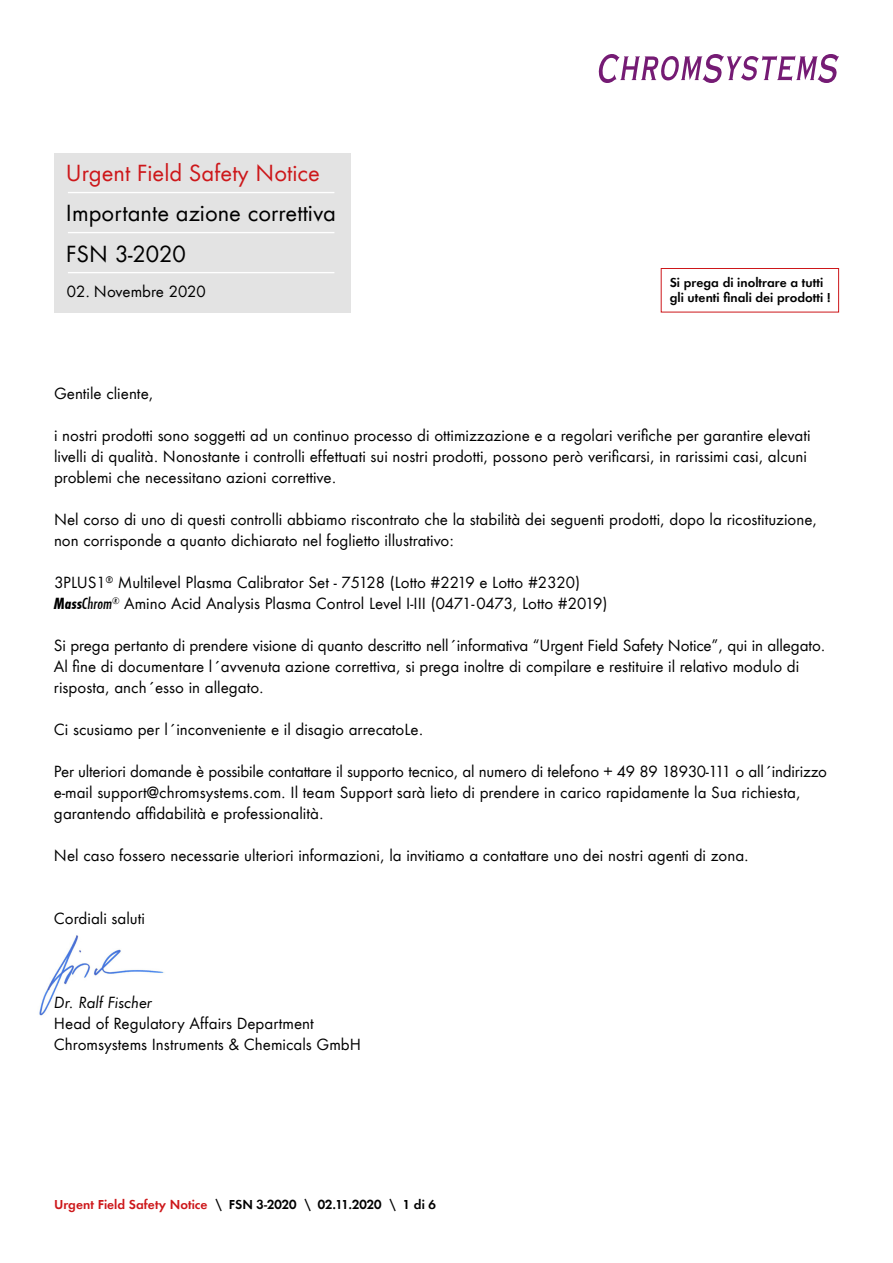
<style>
.page{position:relative;width:893px;height:1263px;background:#fff}
.page>*{position:absolute;margin:0;border:0;box-sizing:border-box;transform-origin:0 0}
.t1{font:21.6px/40.7px "Futura ND Book";color:#000}
.t2{font:21.6px "Futura ND Book";color:#cd171a}
.t3{font:15px/21px "Futura ND Book";color:#000}
.t4{font:italic 15px "Futura ND Book";color:#000}
.t5{font:12px/15px "Futura ND Demibold";color:#000}
.s1{font-family:"Futura ND Cn";font-weight:700;font-style:italic}
.s2{font-family:"Futura ND Cn";font-weight:500;font-style:italic}
.s3{color:#cd171a}
</style>
<div class="page">
<img style="left:39px;top:935px;width:125px;height:81px">
<svg style="left:599px;top:54px;width:240px;height:29px"></svg>
<div style="left:54px;top:153px;width:296px;height:160px;background:#e3e3e3"></div>
<hr style="left:68px;top:192px;width:266px;height:1px;background:#fff">
<hr style="left:68px;top:232px;width:266px;height:1px;background:#fff">
<hr style="left:68px;top:272px;width:266px;height:1px;background:#fff">
<div style="left:661px;top:268px;width:178px;height:44px;border:1px solid #cd171a"></div>
<h1 class="t2" style="left:66px;top:159px;width:256px">Urgent Field Safety Notice</h1>
<h1 class="t1" style="left:66px;top:193px;width:271px">Importante azione correttiva<br>FSN 3-2020</h1>
<p class="t3" style="left:67px;top:281px;width:140px">02. Novembre 2020</p>
<p class="t5" style="left:670px;top:275px;width:162px">Si prega di inoltrare a tutti gli utenti finali dei prodotti !</p>
<p class="t3" style="left:54px;top:383px;width:101px">Gentile cliente,</p>
<p class="t3" style="left:54px;top:425px;width:758px">i nostri prodotti sono soggetti ad un continuo processo di ottimizzazione e a regolari verifiche per garantire elevati livelli di qualità. Nonostante i controlli effettuati sui nostri prodotti, possono però verificarsi, in rarissimi casi, alcuni problemi che necessitano azioni correttive.</p>
<p class="t3" style="left:54px;top:509px;width:765px">Nel corso di uno di questi controlli abbiamo riscontrato che la stabilità dei seguenti prodotti, dopo la ricostituzione, non corrisponde a quanto dichiarato nel foglietto illustrativo:</p>
<p class="t3" style="left:54px;top:572px;width:555px">3PLUS1<sup>®</sup> Multilevel Plasma Calibrator Set - 75128 (Lotto #2219 e Lotto #2320)<br><span class="s1">Mass</span><span class="s2">Chrom</span><sup>®</sup> Amino Acid Analysis Plasma Control Level I-III (0471-0473, Lotto #2019)</p>
<p class="t3" style="left:54px;top:635px;width:773px">Si prega pertanto di prendere visione di quanto descritto nell´informativa “Urgent Field Safety Notice”, qui in allegato.<br>Al fine di documentare l´avvenuta azione correttiva, si prega inoltre di compilare e restituire il relativo modulo di risposta, anch´esso in allegato.</p>
<p class="t3" style="left:54px;top:719px;width:371px">Ci scusiamo per l´inconveniente e il disagio arrecatoLe.</p>
<p class="t3" style="left:54px;top:761px;width:775px">Per ulteriori domande è possibile contattare il supporto tecnico, al numero di telefono + 49 89 18930-111 o all´indirizzo e-mail support@chromsystems.com. Il team Support sarà lieto di prendere in carico rapidamente la Sua richiesta, garantendo affidabilità e professionalità.</p>
<p class="t3" style="left:54px;top:845px;width:696px">Nel caso fossero necessarie ulteriori informazioni, la invitiamo a contattare uno dei nostri agenti di zona.</p>
<p class="t3" style="left:54px;top:908px;width:93px">Cordiali saluti</p>
<p class="t4" style="left:54px;top:993px;width:100px">Dr. Ralf Fischer</p>
<p class="t3" style="left:54px;top:1013px;width:309px">Head of Regulatory Affairs Department<br>Chromsystems Instruments &amp; Chemicals GmbH</p>
<p class="t5" style="left:54px;top:1197px;width:383px"><span class="s3">Urgent Field Safety Notice</span> \ FSN 3-2020 \ 02.11.2020 \ 1 di 6</p>
</div>
